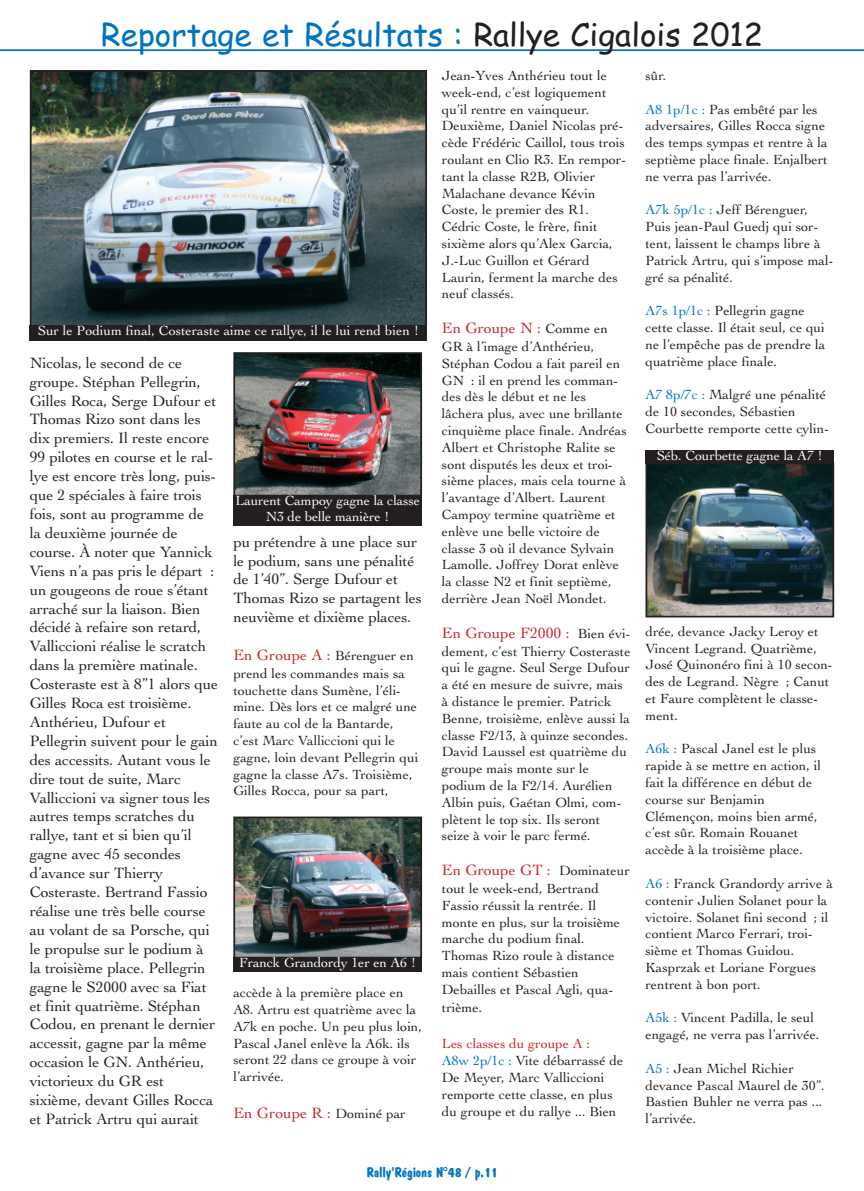
<style>
.page{position:relative;width:864px;height:1191px;background:#fff}
.page>*{position:absolute;margin:0;border:0;box-sizing:border-box;transform-origin:0 0}
.t1{font:31.5px "Comic Sans MS";color:#0074be}
.t2{font:15.75px/18.9px "Cochin";letter-spacing:-.01em;color:#231f20}
.t3{font:15.75px "Cochin";color:#c8242b}
.t4{font:14px/16.8px "Cochin";color:#231f20}
.t5{font:14px/15.8px "Cochin";letter-spacing:-.01em;color:#fff;text-align:center}
.t6{font:14px "Dom Bold BT";color:#0074be}
.s1{color:#231f20}
.s2{font-size:15.75px;color:#c8242b}
.s3{font-size:14px;color:#231f20}
.s4{color:#c8242b}
.s5{color:#0074be}
</style>
<div class="page">
<hr style="left:0;top:49px;width:863px;height:2px;background:#0074be">
<img style="left:236px;top:355px;width:183px;height:138px">
<div style="left:233px;top:352px;width:189px;height:144px;border:2px solid #231f20"></div>
<img style="left:33px;top:73px;width:391px;height:251px">
<div style="left:30px;top:70px;width:397px;height:257px;border:2px solid #231f20"></div>
<img style="left:648px;top:465px;width:182px;height:149px">
<div style="left:645px;top:462px;width:188px;height:155px;border:2px solid #231f20"></div>
<div style="left:30px;top:325px;width:397px;height:16px;background:#231f20"></div>
<div style="left:645px;top:450px;width:188px;height:14px;background:#231f20"></div>
<img style="left:236px;top:819px;width:183px;height:136px">
<div style="left:233px;top:816px;width:189px;height:142px;border:2px solid #231f20"></div>
<div style="left:233px;top:957px;width:189px;height:14px;background:#231f20"></div>
<div style="left:233px;top:495px;width:189px;height:30px;background:#231f20"></div>
<h1 class="t1" style="left:101px;top:16px;width:663px">Reportage et Résultats : <span class="s1">Rallye Cigalois 2012</span></h1>
<p class="t5" style="left:38px;top:323px;width:383px">Sur le Podium final, Costeraste aime ce rallye, il le lui rend bien !</p>
<p class="t2" style="left:30px;top:353px;width:190px">Nicolas, le second de ce groupe. Stéphan Pellegrin,<br>Gilles Roca, Serge Dufour et<br>Thomas Rizo sont dans les dix premiers. Il reste encore<br>99 pilotes en course et le ral&shy;lye est encore très long, puis&shy;que 2 spéciales à faire trois fois, sont au programme de la deuxième journée de course. À noter que Yannick<br>Viens n’a pas pris le départ : un gougeons de roue s’étant arraché sur la liaison. Bien décidé à refaire son retard,<br>Valliccioni réalise le scratch dans la première matinale.<br>Costeraste est à 8”1 alors que<br>Gilles Roca est troisième.<br>Anthérieu, Dufour et<br>Pellegrin suivent pour le gain des accessits. Autant vous le dire tout de suite, Marc<br>Valliccioni va signer tous les autres temps scratches du rallye, tant et si bien qu’il gagne avec 45 secondes d’avance sur Thierry<br>Costeraste. Bertrand Fassio réalise une très belle course au volant de sa Porsche, qui le propulse sur le podium à la troisième place. Pellegrin gagne le S2000 avec sa Fiat et finit quatrième. Stéphan<br>Codou, en prenant le dernier accessit, gagne par la même occasion le GN. Anthérieu, victorieux du GR est sixième, devant Gilles Rocca et Patrick Artru qui aurait</p>
<p class="t5" style="left:235px;top:492px;width:186px">Laurent Campoy gagne la classe<br>N3 de belle manière !</p>
<p class="t2" style="left:233px;top:532px;width:190px">pu prétendre à une place sur le podium, sans une pénalité de 1’40”. Serge Dufour et<br>Thomas Rizo se partagent les neuvième et dixième places.</p>
<p class="t4" style="left:233px;top:647px;width:186px"><span class="s2">En Groupe A :</span> Bérenguer en prend les commandes mais sa touchette dans Sumène, l’éli&shy;mine. Dès lors et ce malgré une faute au col de la Bantarde, c’est Marc Valliccioni qui le gagne, loin devant Pellegrin qui gagne la classe A7s. Troisième,<br>Gilles Rocca, pour sa part,</p>
<p class="t5" style="left:239px;top:955px;width:178px">Franck Grandordy 1er en A6 !</p>
<p class="t4" style="left:233px;top:984px;width:190px">accède à la première place en<br>A8. Artru est quatrième avec la<br>A7k en poche. Un peu plus loin,<br>Pascal Janel enlève la A6k. ils seront 22 dans ce groupe à voir l’arrivée.</p>
<p class="t3" style="left:233px;top:1104px;width:174px">En Groupe R : <span class="s3">Dominé par</span></p>
<p class="t4" style="left:441px;top:67px;width:185px">Jean-Yves Anthérieu tout le week-end, c’est logiquement qu’il rentre en vainqueur.<br>Deuxième, Daniel Nicolas pré&shy;cède Frédéric Caillol, tous trois roulant en Clio R3. En rempor&shy;tant la classe R2B, Olivier<br>Malachane devance Kévin<br>Coste, le premier des R1.<br>Cédric Coste, le frère, finit sixième alors qu’Alex Garcia,<br>J.-Luc Guillon et Gérard<br>Laurin, ferment la marche des neuf classés.</p>
<p class="t3" style="left:441px;top:319px;width:167px">En Groupe N : <span class="s3">Comme en</span></p>
<p class="t4" style="left:441px;top:338px;width:186px">GR à l’image d’Anthérieu,<br>Stéphan Codou a fait pareil en<br>GN : il en prend les comman&shy;des dès le début et ne les lâchera plus, avec une brillante cinquième place finale. Andréas<br>Albert et Christophe Ralite se sont disputés les deux et troi&shy;sième places, mais cela tourne à l’avantage d’Albert. Laurent<br>Campoy termine quatrième et enlève une belle victoire de classe 3 où il devance Sylvain<br>Lamolle. Joffrey Dorat enlève la classe N2 et finit septième, derrière Jean Noël Mondet.</p>
<p class="t3" style="left:441px;top:624px;width:190px">En Groupe F2000 : <span class="s3">Bien évi-</span></p>
<p class="t4" style="left:441px;top:642px;width:190px">dement, c’est Thierry Costeraste qui le gagne. Seul Serge Dufour a été en mesure de suivre, mais à distance le premier. Patrick<br>Benne, troisième, enlève aussi la classe F2/13, à quinze secondes.<br>David Laussel est quatrième du groupe mais monte sur le podium de la F2/14. Aurélien<br>Albin puis, Gaétan Olmi, com&shy;plètent le top six. Ils seront seize à voir le parc fermé.</p>
<p class="t3" style="left:441px;top:861px;width:189px">En Groupe GT : <span class="s3">Dominateur</span></p>
<p class="t4" style="left:441px;top:880px;width:180px">tout le week-end, Bertrand<br>Fassio réussit la rentrée. Il monte en plus, sur la troisième marche du podium final.<br>Thomas Rizo roule à distance mais contient Sébastien<br>Debailles et Pascal Agli, qua&shy;trième.</p>
<p class="t4" style="left:441px;top:1035px;width:183px"><span class="s4">Les classes du groupe A :<br></span><span class="s5">A8w 2p/1c :</span> Vite débarrassé de<br>De Meyer, Marc Valliccioni remporte cette classe, en plus du groupe et du rallye ... Bien</p>
<p class="t4" style="left:645px;top:67px;width:22px">sûr.</p>
<p class="t4" style="left:645px;top:101px;width:184px"><span class="s5">A8 1p/1c :</span> Pas embêté par les adversaires, Gilles Rocca signe des temps sympas et rentre à la septième place finale. Enjalbert ne verra pas l’arrivée.</p>
<p class="t4" style="left:645px;top:201px;width:189px"><span class="s5">A7k 5p/1c :</span> Jeff Bérenguer,<br>Puis jean-Paul Guedj qui sor&shy;tent, laissent le champs libre à<br>Patrick Artru, qui s’impose mal&shy;gré sa pénalité.</p>
<p class="t4" style="left:645px;top:302px;width:181px"><span class="s5">A7s 1p/1c :</span> Pellegrin gagne cette classe. Il était seul, ce qui ne l’empêche pas de prendre la quatrième place finale.</p>
<p class="t4" style="left:645px;top:386px;width:185px"><span class="s5">A7 8p/7c :</span> Malgré une pénalité de 10 secondes, Sébastien<br>Courbette remporte cette cylin-</p>
<p class="t5" style="left:656px;top:447px;width:168px">Séb. Courbette gagne la A7 !</p>
<p class="t4" style="left:645px;top:623px;width:188px">drée, devance Jacky Leroy et<br>Vincent Legrand. Quatrième,<br>José Quinonéro fini à 10 secon&shy;des de Legrand. Nègre ; Canut et Faure complètent le classe&shy;ment.</p>
<p class="t4" style="left:645px;top:740px;width:177px"><span class="s5">A6k :</span> Pascal Janel est le plus rapide à se mettre en action, il fait la différence en début de course sur Benjamin<br>Clémençon, moins bien armé, c’est sûr. Romain Rouanet accède à la troisième place.</p>
<p class="t4" style="left:645px;top:875px;width:189px"><span class="s5">A6 :</span> Franck Grandordy arrive à contenir Julien Solanet pour la victoire. Solanet fini second ; il contient Marco Ferrari, troi&shy;sième et Thomas Guidou.<br>Kasprzak et Loriane Forgues rentrent à bon port.</p>
<p class="t4" style="left:645px;top:1009px;width:175px"><span class="s5">A5k :</span> Vincent Padilla, le seul engagé, ne verra pas l’arrivée.</p>
<p class="t4" style="left:645px;top:1059px;width:181px"><span class="s5">A5 :</span> Jean Michel Richier devance Pascal Maurel de 30”.<br>Bastien Buhler ne verra pas ... l’arrivée.</p>
<p class="t6" style="left:366px;top:1166px;width:133px">Rally’Régions N°48 / p.11</p>
</div>
